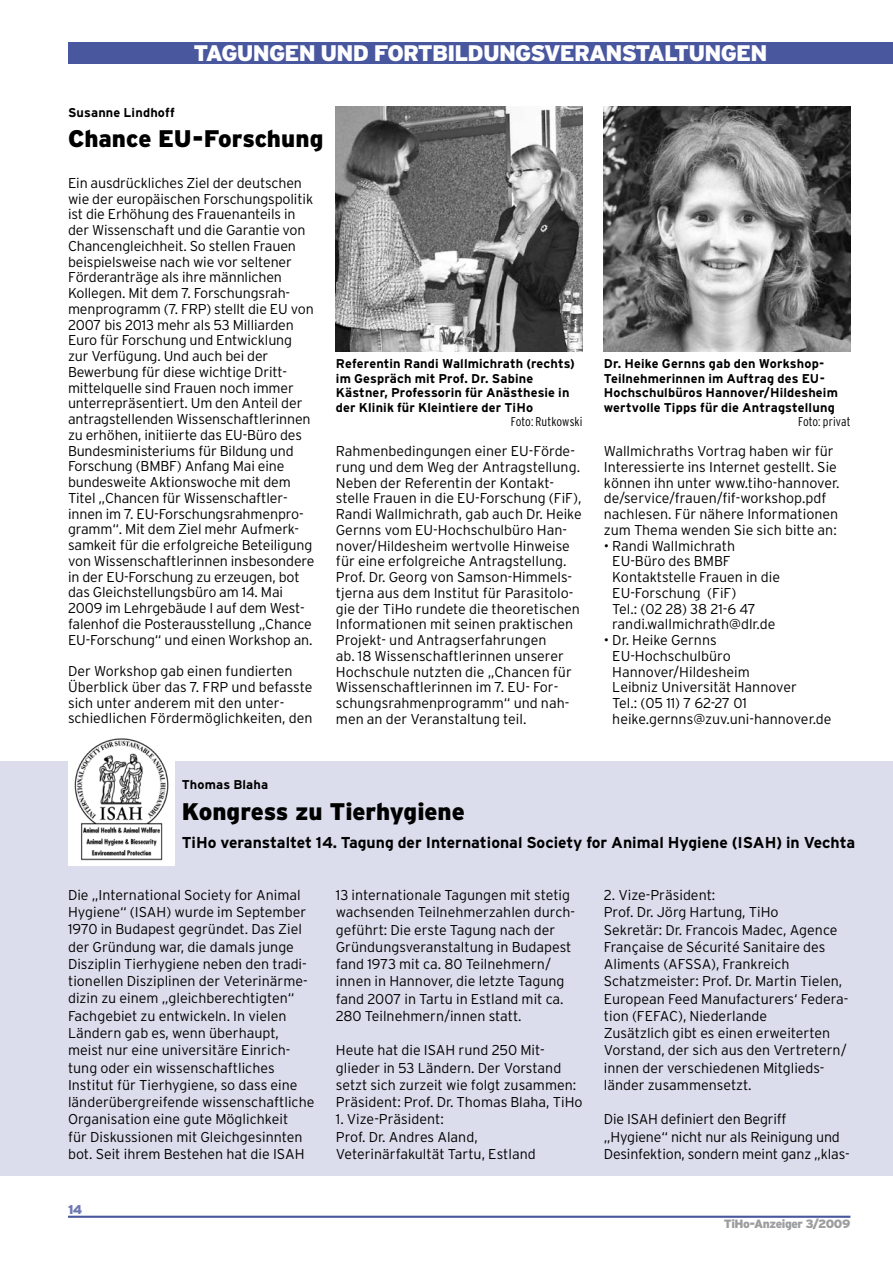
<style>
.page{position:relative;width:893px;height:1263px;background:#fff}
.page>*{position:absolute;margin:0;border:0;box-sizing:border-box;transform-origin:0 0}
.t1{font:900 24px "Interstate";letter-spacing:-.005em;color:#000}
.t2{font:900 22.5px "Interstate";letter-spacing:-.035em;color:#fff}
.t3{font:700 15.75px "Interstate";color:#000}
.t4{font:300 14.25px/15.8px "Interstate";color:#000}
.t5{font:700 12.75px/14.4px "Interstate";letter-spacing:.01em;color:#000}
.t6{font:300 condensed 12.75px "Interstate";letter-spacing:.005em;color:#000}
.t7{font:900 12.75px "Interstate";color:#6d79b2}
.t8{font:900 12px "Interstate";letter-spacing:-.035em;color:#9c9d9f}
</style>
<div class="page">
<div style="left:0;top:762px;width:893px;height:414px;background:#dbddec"></div>
<hr style="left:68px;top:1216px;width:782px;height:2px;background:#49579f">
<img style="left:336px;top:106px;width:247px;height:245px">
<img style="left:604px;top:106px;width:246px;height:245px">
<img style="left:68px;top:738px;width:106px;height:127px">
<div style="left:68px;top:43px;width:825px;height:21px;background:#49579f"></div>
<h2 class="t2" style="left:194px;top:40px;width:575px">TAGUNGEN UND FORTBILDUNGSVERANSTALTUNGEN</h2>
<p class="t5" style="left:68px;top:105px;width:108px">Susanne Lindhoff</p>
<h1 class="t1" style="left:68px;top:125px;width:257px">Chance EU-Forschung</h1>
<p class="t4" style="left:68px;top:175px;width:248px">Ein ausdrückliches Ziel der deutschen wie der europäischen Forschungspolitik ist die Erhöhung des Frauenanteils in der Wissenschaft und die Garantie von Chancengleichheit. So stellen Frauen beispielsweise nach wie vor seltener Förderanträge als ihre männlichen Kollegen. Mit dem 7. Forschungsrah&shy;menprogramm (7. FRP) stellt die EU von 2007 bis 2013 mehr als 53 Milliarden Euro für Forschung und Entwicklung zur Verfügung. Und auch bei der Bewerbung für diese wichtige Dritt&shy;mittelquelle sind Frauen noch immer unterrepräsentiert. Um den Anteil der antragstellenden Wissenschaftlerinnen zu erhöhen, initiierte das EU-Büro des Bundesministeriums für Bildung und Forschung (BMBF) Anfang Mai eine bundesweite Aktionswoche mit dem Titel „Chancen für Wissenschaftler&shy;innen im 7. EU-Forschungsrahmenpro&shy;gramm“. Mit dem Ziel mehr Aufmerk&shy;samkeit für die erfolgreiche Beteiligung von Wissenschaftlerinnen insbesondere in der EU-Forschung zu erzeugen, bot das Gleichstellungsbüro am 14. Mai 2009 im Lehrgebäude I auf dem West&shy;falenhof die Posterausstellung „Chance EU-Forschung“ und einen Workshop an.</p>
<p class="t4" style="left:68px;top:663px;width:246px">Der Workshop gab einen fundierten Überblick über das 7. FRP und befasste sich unter anderem mit den unter&shy;schiedlichen Fördermöglichkeiten, den</p>
<p class="t5" style="left:336px;top:357px;width:241px">Referentin Randi Wallmichrath (rechts) im Gespräch mit Prof. Dr. Sabine Kästner, Professorin für Anästhesie in der Klinik für Kleintiere der TiHo</p>
<p class="t6" style="left:511px;top:414px;width:73px">Foto: Rutkowski</p>
<p class="t5" style="left:604px;top:357px;width:236px">Dr. Heike Gernns gab den Workshop-Teilnehmerinnen im Auftrag des EU-Hochschulbüros Hannover/Hildesheim wertvolle Tipps für die Antragstellung</p>
<p class="t6" style="left:798px;top:414px;width:54px">Foto: privat</p>
<p class="t4" style="left:336px;top:443px;width:247px">Rahmenbedingungen einer EU-Förde&shy;rung und dem Weg der Antragstellung.<br>Neben der Referentin der Kontakt&shy;stelle Frauen in die EU-Forschung (FiF), Randi Wallmichrath, gab auch Dr. Heike Gernns vom EU-Hochschulbüro Han&shy;nover/Hildesheim wertvolle Hinweise für eine erfolgreiche Antragstellung.<br>Prof. Dr. Georg von Samson-Himmels&shy;tjerna aus dem Institut für Parasitolo&shy;gie der TiHo rundete die theoretischen Informationen mit seinen praktischen Projekt- und Antragserfahrungen<br>ab. 18 Wissenschaftlerinnen unserer Hochschule nutzten die „Chancen für Wissenschaftlerinnen im 7. EU- For&shy;schungsrahmenprogramm“ und nah&shy;men an der Veranstaltung teil.</p>
<p class="t4" style="left:604px;top:443px;width:237px">Wallmichraths Vortrag haben wir für Interessierte ins Internet gestellt. Sie können ihn unter www.tiho-hannover. de/service/frauen/fif-workshop.pdf nachlesen. Für nähere Informationen zum Thema wenden Sie sich bitte an:</p>
<p class="t4" style="left:612px;top:538px;width:169px;text-indent:-8px">• Randi Wallmichrath<br>EU-Büro des BMBF<br>Kontaktstelle Frauen in die<br>EU-Forschung (FiF)<br>Tel.: (02 28) 38 21-6 47 randi.wallmichrath@dlr.de</p>
<p class="t4" style="left:612px;top:632px;width:221px;text-indent:-8px">• Dr. Heike Gernns<br>EU-Hochschulbüro<br>Hannover/Hildesheim<br>Leibniz Universität Hannover<br>Tel.: (05 11) 7 62-27 01 heike.gernns@zuv.uni-hannover.de</p>
<p class="t5" style="left:182px;top:778px;width:88px">Thomas Blaha</p>
<h1 class="t1" style="left:182px;top:798px;width:284px">Kongress zu Tierhygiene</h1>
<p class="t3" style="left:182px;top:834px;width:675px">TiHo veranstaltet 14. Tagung der International Society for Animal Hygiene (ISAH) in Vechta</p>
<p class="t4" style="left:68px;top:886px;width:248px;line-height:17.2px">Die „International Society for Animal Hygiene“ (ISAH) wurde im September 1970 in Budapest gegründet. Das Ziel der Gründung war, die damals junge Disziplin Tierhygiene neben den tradi&shy;tionellen Disziplinen der Veterinärme&shy;dizin zu einem „gleichberechtigten“ Fachgebiet zu entwickeln. In vielen Ländern gab es, wenn überhaupt, meist nur eine universitäre Einrich&shy;tung oder ein wissenschaftliches Institut für Tierhygiene, so dass eine länderübergreifende wissenschaftliche Organisation eine gute Möglichkeit<br>für Diskussionen mit Gleichgesinnten bot. Seit ihrem Bestehen hat die ISAH</p>
<p class="t4" style="left:336px;top:886px;width:241px;line-height:17.2px">13 internationale Tagungen mit stetig wachsenden Teilnehmerzahlen durch&shy;geführt: Die erste Tagung nach der Gründungsveranstaltung in Budapest fand 1973 mit ca. 80 Teilnehmern/ innen in Hannover, die letzte Tagung fand 2007 in Tartu in Estland mit ca.<br>280 Teilnehmern/innen statt.</p>
<p class="t4" style="left:336px;top:1041px;width:248px;line-height:17.2px">Heute hat die ISAH rund 250 Mit&shy;glieder in 53 Ländern. Der Vorstand setzt sich zurzeit wie folgt zusammen:<br>Präsident: Prof. Dr. Thomas Blaha, TiHo</p>
<p class="t4" style="left:336px;top:1110px;width:201px;line-height:17.2px">1. Vize-Präsident:<br>Prof. Dr. Andres Aland,<br>Veterinärfakultät Tartu, Estland</p>
<p class="t7" style="left:68px;top:1202px;width:16px">14</p>
<p class="t4" style="left:604px;top:886px;width:246px;line-height:17.2px">2. Vize-Präsident:<br>Prof. Dr. Jörg Hartung, TiHo<br>Sekretär: Dr. Francois Madec, Agence Française de Sécurité Sanitaire des Aliments (AFSSA), Frankreich Schatzmeister: Prof. Dr. Martin Tielen, European Feed Manufacturers‘ Federa&shy;tion (FEFAC), Niederlande<br>Zusätzlich gibt es einen erweiterten Vorstand, der sich aus den Vertretern/ innen der verschiedenen Mitglieds&shy;länder zusammensetzt.</p>
<p class="t4" style="left:604px;top:1111px;width:247px;line-height:17.2px">Die ISAH definiert den Begriff „Hygiene“ nicht nur als Reinigung und<br>Desinfektion, sondern meint ganz „klas-</p>
<p class="t8" style="left:724px;top:1217px;width:128px">TiHo-Anzeiger 3/2009</p>
</div>
